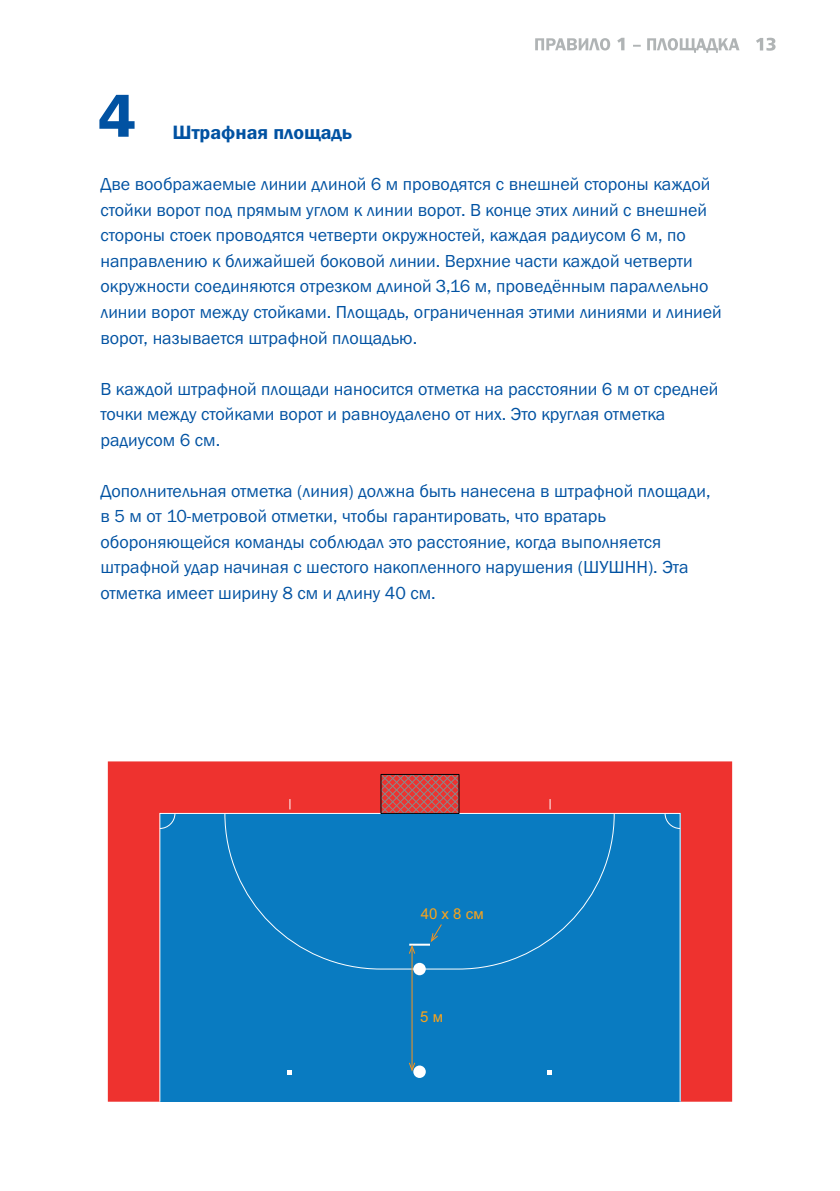
<style>
.page{position:relative;width:840px;height:1191px;background:#fff}
.page>*{position:absolute;margin:0;border:0;box-sizing:border-box;transform-origin:0 0}
.t1{font:600 20px "Franklin Gothic";color:#0152a2}
.t2{font:18px/25.6px "Franklin Gothic";color:#0152a2}
.t3{font:15px "Arial";color:#f9a31b}
</style>
<div class="page">
<svg style="left:756px;top:38px;width:19px;height:13px"></svg>
<svg style="left:99px;top:95px;width:35px;height:42px"></svg>
<div style="left:108px;top:761px;width:623px;height:340px;background:#ee322f"></div>
<div style="left:160px;top:813px;width:519px;height:288px;background:#097bc1"></div>
<svg style="left:663px;top:812px;width:17px;height:17px"></svg>
<svg style="left:159px;top:812px;width:17px;height:17px"></svg>
<svg style="left:381px;top:773px;width:79px;height:39px"></svg>
<div style="left:380px;top:774px;width:79px;height:40px;border:1px solid #000002"></div>
<div style="left:413px;top:962px;width:12px;height:13px;background:#fff;border-radius:50%"></div>
<svg style="left:224px;top:812px;width:391px;height:158px"></svg>
<svg style="left:547px;top:1070px;width:4px;height:4px"></svg>
<svg style="left:287px;top:1070px;width:5px;height:4px"></svg>
<div style="left:413px;top:1065px;width:12px;height:13px;background:#fff;border-radius:50%"></div>
<hr style="left:411px;top:947px;width:1px;height:122px;background:#f7941d">
<svg style="left:409px;top:1062px;width:6px;height:9px"></svg>
<svg style="left:408px;top:944px;width:7px;height:9px"></svg>
<svg style="left:535px;top:38px;width:204px;height:15px"></svg>
<p class="t1" style="left:172px;top:125px;width:181px">Штрафная площадь</p>
<p class="t2" style="left:100px;top:173px;width:622px">Две воображаемые линии длиной 6 м проводятся с внешней стороны каждой стойки ворот под прямым углом к линии ворот. В конце этих линий с внешней стороны стоек проводятся четверти окружностей, каждая радиусом 6 м, по направлению к ближайшей боковой линии. Верхние части каждой четверти окружности соединяются отрезком длиной З,16 м, проведённым параллельно линии ворот между стойками. Площадь, ограниченная этими линиями и линией ворот, называется штрафной площадью.</p>
<p class="t2" style="left:100px;top:377px;width:619px">В каждой штрафной площади наносится отметка на расстоянии 6 м от средней точки между стойками ворот и равноудалено от них. Это круглая отметка радиусом 6 см.</p>
<p class="t2" style="left:100px;top:479px;width:611px">Дополнительная отметка (линия) должна быть нанесена в штрафной площади, в 5 м от 10-метровой отметки, чтобы гарантировать, что вратарь обороняющейся команды соблюдал это расстояние, когда выполняется штрафной удар начиная с шестого накопленного нарушения (ШУШНН). Эта отметка имеет ширину 8 см и длину 40 см.</p>
<p class="t3" style="left:420px;top:907px;width:64px">40 x 8 см</p>
<p class="t3" style="left:420px;top:1011px;width:24px">5 м</p>
</div>
